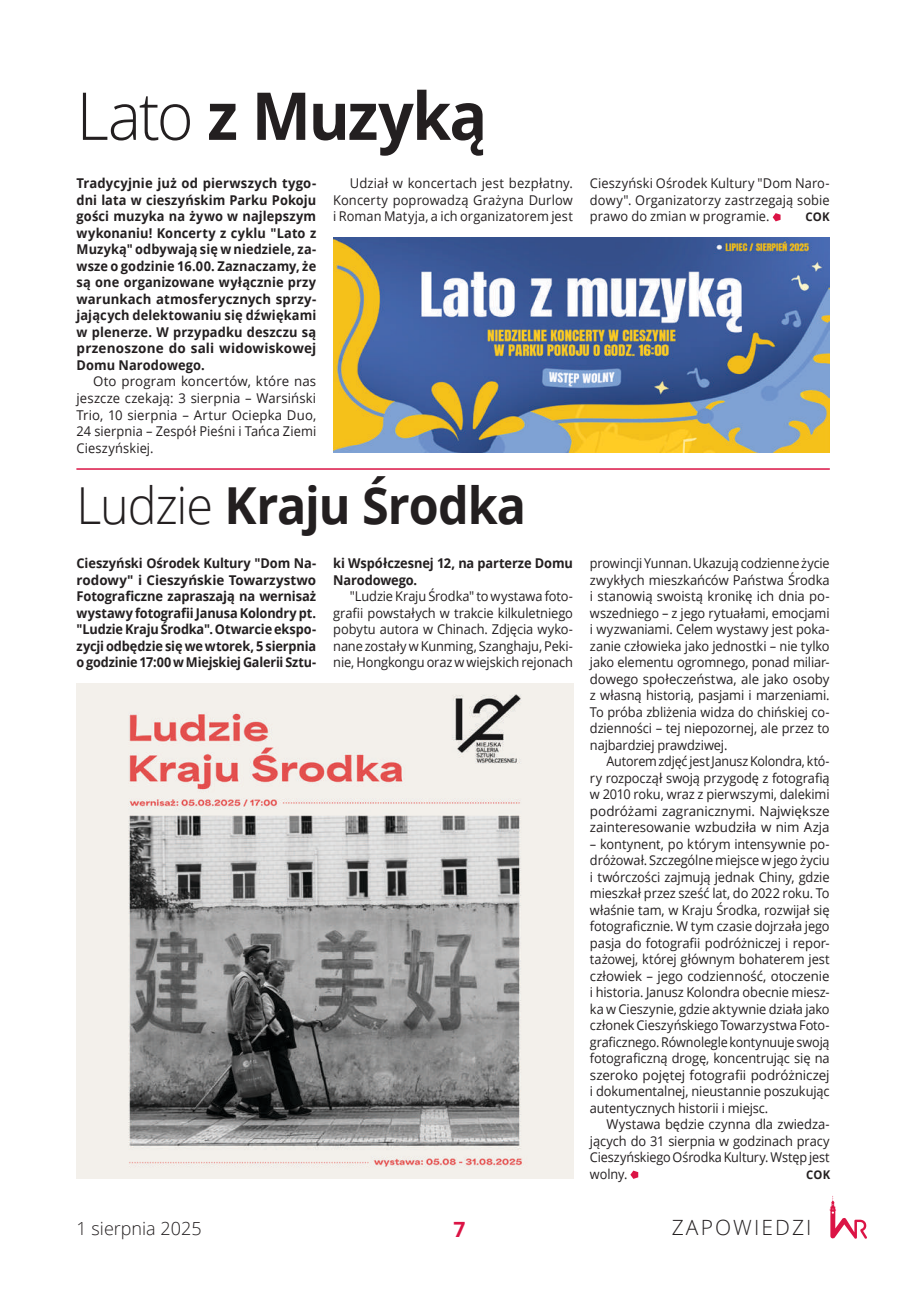
<style>
.page{position:relative;width:919px;height:1289px;background:#fff}
.page>*{position:absolute;margin:0;border:0;box-sizing:border-box;transform-origin:0 0}
.t1{font:700 66px "Open Sans";color:#231f20;scale:.95 1}
.t2{font:700 51px "Open Sans";color:#231f20;scale:.95 1}
.t3{font:300 21px "Open Sans";letter-spacing:.1em;color:#231f20}
.t4{font:700 21px "Open Sans";color:#db1445}
.t5{font:300 18px "Open Sans";color:#231f20}
.t6{font:13.5px/16.5px "Open Sans";letter-spacing:-.005em;color:#231f20;text-align:justify;scale:.95 1}
.t7{font:13.5px/16.5px "Open Sans";letter-spacing:-.005em;color:#231f20;text-align:justify;scale:.94 1}
.t8{font:700 13.5px/16.5px "Open Sans";letter-spacing:-.005em;color:#231f20;text-align:justify}
.t9{font:700 13.5px/16.5px "Open Sans";letter-spacing:-.005em;color:#231f20;text-align:justify;scale:.95 1}
.t10{font:13.5px/16.5px "Open Sans";letter-spacing:-.005em;color:#231f20;text-align:justify}
.t11{font:13.5px/16.5px "Open Sans";letter-spacing:-.005em;color:#231f20;text-align:justify;scale:.93 1}
.t12{font:13.5px/16.5px "Open Sans";letter-spacing:-.005em;color:#231f20;text-align:justify;scale:.96 1}
.t13{font:700 12px "Open Sans";color:#231f20;scale:.95 1}
.t14{font:700 12px "Open Sans";color:#231f20;scale:.94 1}
.s1{font-weight:300}
</style>
<div class="page">
<svg style="left:829px;top:1196px;width:38px;height:42px"></svg>
<svg style="left:772px;top:213px;width:8px;height:8px"></svg>
<img style="left:333px;top:238px;width:496px;height:214px">
<hr style="left:76px;top:468px;width:753px;height:2px;background:#db1445">
<svg style="left:630px;top:1170px;width:8px;height:8px"></svg>
<img style="left:76px;top:683px;width:497px;height:495px">
<h1 class="t1" style="left:77px;top:69px;width:434px"><span class="s1">Lato</span> z M uzyką</h1>
<p class="t8" style="left:77px;top:175px;width:241px">Tradycyjnie już od pierwszych tygo&shy;dni lata w cieszyńskim Parku Pokoju gości muzyka na żywo w najlepszym wykonaniu! Koncerty z cyklu "Lato z M uzyką" odbywają się w niedziele, za&shy;wsze o godzinie 16.00. Zaznaczamy, że są one organizowane wyłącznie przy warunkach atmosferycznych sprzy&shy;jających delektowaniu się dźwiękami w plenerze. W przypadku deszczu są przenoszone do sali widowiskowej Domu Narodowego.</p>
<p class="t10" style="left:77px;top:373px;width:241px;text-indent:16px">Oto program koncertów, które nas jeszcze czekają: 3 sierpnia – Warsiński Trio, 10 sierpnia – Artur Ociepka Duo, 24 sierpnia – Zespół Pieśni i Tańca Ziemi Cieszyńskiej.</p>
<p class="t10" style="left:333px;top:175px;width:241px;text-indent:16px">Udział w koncertach jest bezpłatny.<br>Koncerty poprowadzą Grażyna Durlow i Roman Matyja, a ich organizatorem jest</p>
<p class="t6" style="left:590px;top:175px;width:254px">Cieszyński Ośrodek Kultury "Dom Naro&shy;dowy". Organizatorzy zastrzegają sobie prawo do zmian w programie.</p>
<p class="t13" style="left:805px;top:208px;width:27px">COK</p>
<h2 class="t2" style="left:77px;top:469px;width:474px"><span class="s1">Ludzie</span> Kraju Środka</h2>
<p class="t9" style="left:77px;top:554px;width:254px">Cieszyński Ośrodek Kultury "Dom Na&shy;rodowy" i Cieszyńskie Towarzystwo Fotograficzne zapraszają na wernisaż wystawy fotografii Janusa Kolondry pt. "Ludzie Kraju Środka". Otwarcie ekspo&shy;zycji odbędzie się we wtorek, 5 sierpnia o godzinie 17:00 w M iejskiej Galerii Sztu-</p>
<p class="t9" style="left:333px;top:554px;width:254px">ki Współczesnej 12, na parterze Domu<br>Narodowego.</p>
<p class="t6" style="left:333px;top:587px;width:254px;text-indent:17px">"Ludzie Kraju Środka" to wystawa foto&shy;grafii powstałych w trakcie kilkuletniego pobytu autora w Chinach. Zdjęcia wyko&shy;nane zostały w Kunming, Szanghaju, Peki&shy;nie, Hongkongu oraz w wiejskich rejonach</p>
<p class="t7" style="left:590px;top:554px;width:256px">prowincji Yunnan. Ukazują codzienne życie zwykłych mieszkańców Państwa Środka i stanowią swoistą kronikę ich dnia po&shy;wszedniego – z jego rytuałami, emocjami i wyzwaniami. Celem wystawy jest poka&shy;zanie człowieka jako jednostki – nie tylko jako elementu ogromnego, ponad miliar&shy;dowego społeczeństwa, ale jako osoby z własną historią, pasjami i marzeniami.<br>To próba zbliżenia widza do chińskiej co&shy;dzienności – tej niepozornej, ale przez to najbardziej prawdziwej.</p>
<p class="t11" style="left:590px;top:752px;width:259px;text-indent:16px">Autorem zdjęć jest Janusz Kolondra, któ&shy;ry rozpoczął swoją przygodę z fotografią w 2010 roku, wraz z pierwszymi, dalekimi podróżami zagranicznymi. Największe zainteresowanie wzbudziła w nim Azja</p>
<p class="t6" style="left:590px;top:835px;width:254px">– kontynent, po którym intensywnie po&shy;dróżował. Szczególne miejsce w jego życiu i twórczości zajmują jednak Chiny, gdzie mieszkał przez sześć lat, do 2022 roku. To właśnie tam, w Kraju Środka, rozwijał się fotograficznie. W tym czasie dojrzała jego pasja do fotografii podróżniczej i repor&shy;tażowej, której głównym bohaterem jest człowiek – jego codzienność, otoczenie i historia. Janusz Kolondra obecnie miesz&shy;ka w Cieszynie, gdzie aktywnie działa jako członek Cieszyńskiego Towarzystwa Foto&shy;graficznego. Równolegle kontynuuje swoją fotograficzną drogę, koncentrując się na szeroko pojętej fotografii podróżniczej i dokumentalnej, nieustannie poszukując autentycznych historii i miejsc.</p>
<p class="t12" style="left:590px;top:1115px;width:251px;text-indent:16px">Wystawa będzie czynna dla zwiedza&shy;jących do 31 sierpnia w godzinach pracy Cieszyńskiego Ośrodka Kultury. Wstęp jest wolny.</p>
<p class="t14" style="left:806px;top:1165px;width:27px">COK</p>
<h3 class="t5" style="left:77px;top:1215px;width:127px">1 sierpnia 2025</h3>
<h3 class="t4" style="left:453px;top:1214px;width:13px">7</h3>
<h3 class="t3" style="left:671px;top:1212px;width:141px">zapowiedzi</h3>
</div>
